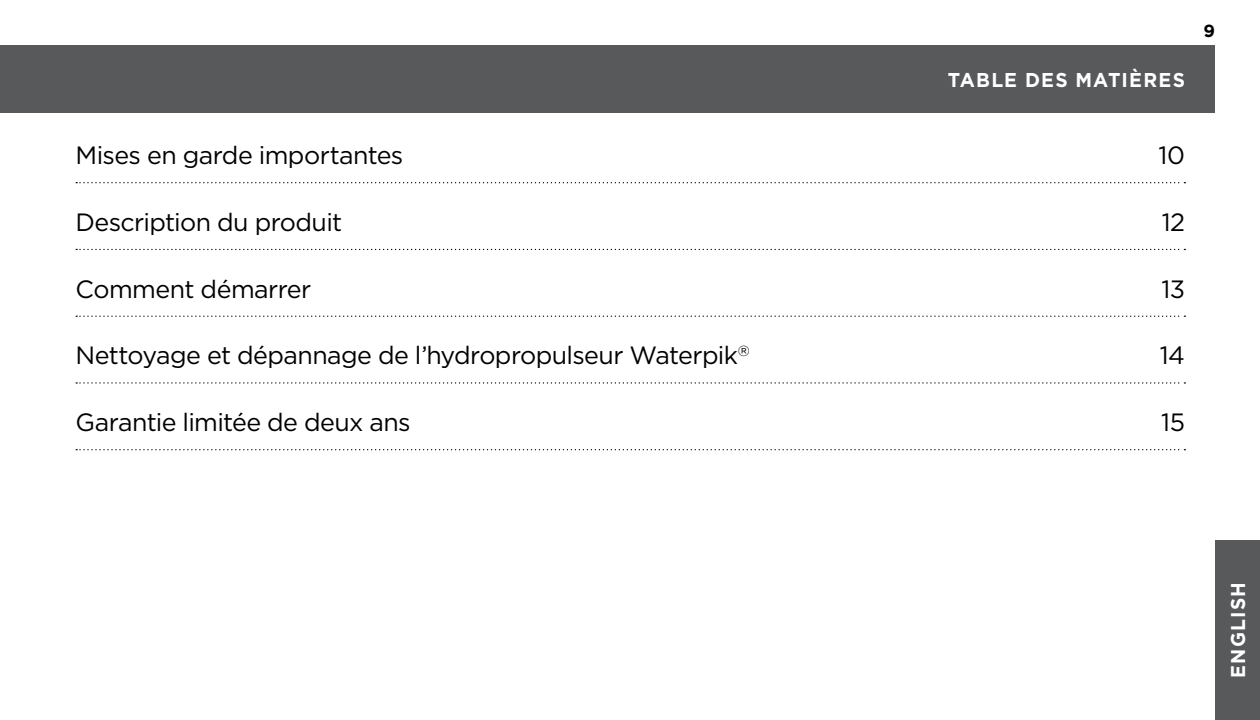
<style>
.page{position:relative;width:1260px;height:720px;background:#fff}
.page>*{position:absolute;margin:0;border:0;box-sizing:border-box;transform-origin:0 0}
.t1{font:25px "Gotham";letter-spacing:-.025em;color:#000}
.t2{font:700 20px "Gotham";letter-spacing:.065em;color:#fff;scale:.96 1}
.t3{font:700 17.5px "Gotham";color:#000}
</style>
<div class="page">
<div style="left:0;top:45px;width:1215px;height:67px;background:#58595b"></div>
<div style="left:1215px;top:540px;width:45px;height:180px;background:#58595b"></div>
<svg style="left:76px;top:182px;width:1109px;height:1px"></svg>
<svg style="left:76px;top:249px;width:1109px;height:1px"></svg>
<svg style="left:76px;top:316px;width:1109px;height:1px"></svg>
<svg style="left:76px;top:382px;width:1109px;height:2px"></svg>
<svg style="left:76px;top:449px;width:1109px;height:1px"></svg>
<p class="t2" style="left:948px;top:68px;width:249px">TABLE DES MATIÈRES</p>
<p class="t3" style="left:1203px;top:21px;width:13px">9</p>
<p class="t1" style="left:76px;top:141px;width:329px">Mises en garde importantes</p>
<p class="t1" style="left:1158px;top:141px;width:28px">10</p>
<p class="t1" style="left:76px;top:208px;width:268px">Description du produit</p>
<p class="t1" style="left:1162px;top:208px;width:25px">12</p>
<p class="t1" style="left:76px;top:275px;width:237px">Comment démarrer</p>
<p class="t1" style="left:1161px;top:275px;width:25px">13</p>
<p class="t1" style="left:76px;top:342px;width:676px">Nettoyage et dépannage de l’hydropropulseur Waterpik<sup>®</sup></p>
<p class="t1" style="left:1160px;top:342px;width:27px">14</p>
<p class="t1" style="left:76px;top:408px;width:337px">Garantie limitée de deux ans</p>
<p class="t1" style="left:1161px;top:408px;width:25px">15</p>
<p class="t2" style="left:1226px;top:678px;width:101px;rotate:-90deg">ENGLISH</p>
</div>
